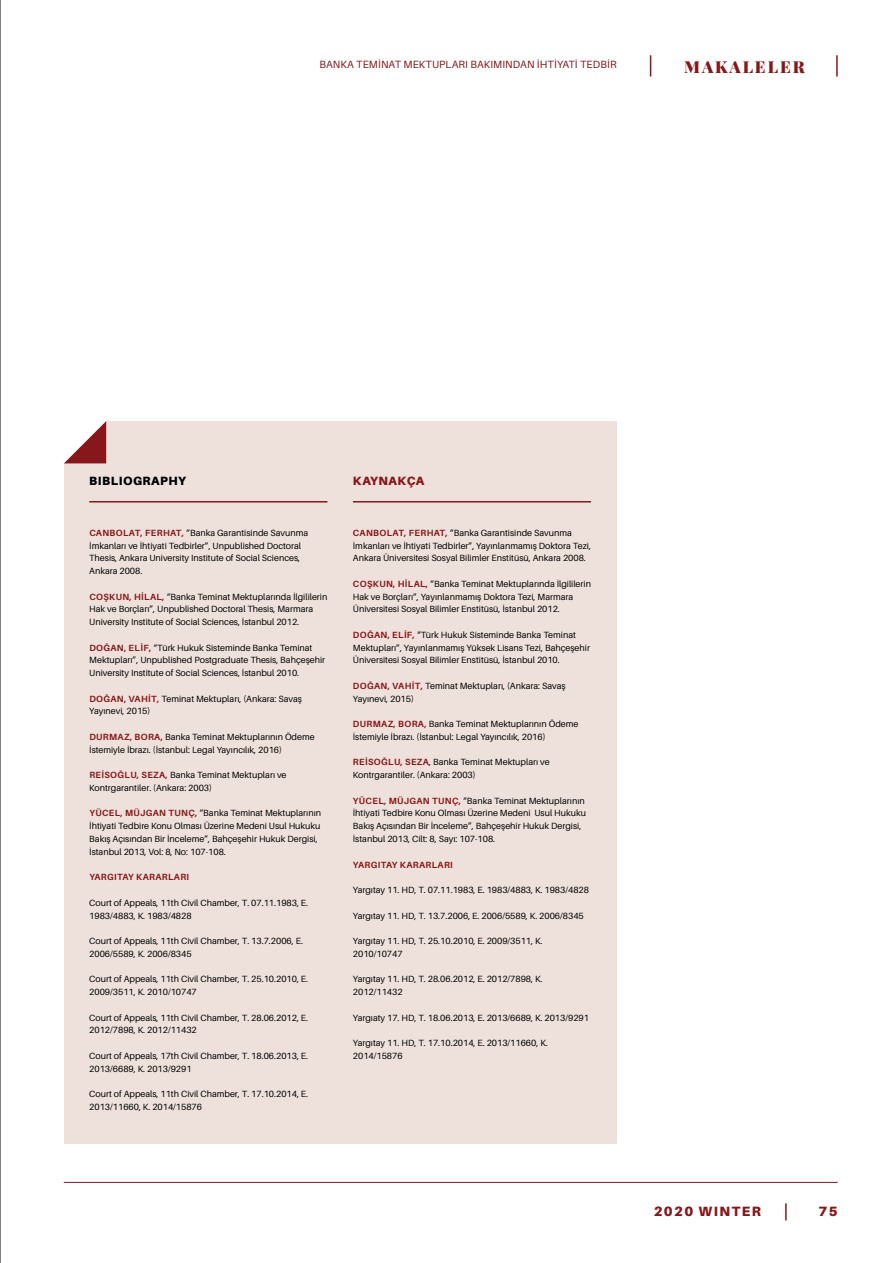
<style>
.page{position:relative;width:893px;height:1263px;background:#fff}
.page>*{position:absolute;margin:0;border:0;box-sizing:border-box;transform-origin:0 0}
.t1{font:900 16.5px "Playfair Display";letter-spacing:.12em;color:#87171a}
.t2{font:900 13.5px "Aileron";letter-spacing:.11em;color:#87171a}
.t3{font:900 12px "Aileron";letter-spacing:.04em;color:#000}
.t4{font:900 12px "Aileron";letter-spacing:.04em;color:#87171a}
.t5{font:10.5px "Aileron";letter-spacing:.01em;color:#87171a}
.t6{font:9px/12.8px "Aileron";color:#000}
.t7{font:700 9px "Aileron";letter-spacing:.04em;color:#87171a}
.s1{font-weight:700;color:#87171a}
</style>
<div class="page">
<hr style="left:64px;top:1182px;width:774px;height:1px;background:#87171a">
<svg style="left:785px;top:1203px;width:2px;height:17px"></svg>
<svg style="left:650px;top:55px;width:1px;height:22px"></svg>
<hr style="left:836px;top:55px;width:2px;height:22px;background:#87171a">
<hr style="left:0;top:0;width:1px;height:1263px;background:#000">
<div style="left:64px;top:421px;width:553px;height:723px;background:#eee1db"></div>
<svg style="left:64px;top:421px;width:42px;height:42px;background:#c38c8e"></svg>
<hr style="left:89px;top:501px;width:238px;height:1px;background:#87171a">
<hr style="left:353px;top:501px;width:238px;height:1px;background:#87171a">
<p class="t5" style="left:319px;top:59px;width:299px">BANKA TEMİNAT MEKTUPLARI BAKIMINDAN İHTİYATİ TEDBİR</p>
<h1 class="t1" style="left:684px;top:54px;width:122px">MAKALELER</h1>
<h3 class="t3" style="left:89px;top:474px;width:98px">BIBLIOGRAPHY</h3>
<p class="t6" style="left:89px;top:526px;width:220px"><span class="s1">CANBOLAT, FERHAT,</span> “Banka Garantisinde Savunma İmkanları ve İhtiyati Tedbirler”, Unpublished Doctoral Thesis, Ankara University Institute of Social Sciences, Ankara 2008.</p>
<p class="t6" style="left:89px;top:590px;width:240px"><span class="s1">COŞKUN, HI LAL,</span> “Banka Teminat Mektuplarında İlgililerin<br>Hak ve Borçları”, Unpublished Doctoral Thesis, Marmara<br>University Institute of Social Sciences, İstanbul 2012.</p>
<p class="t6" style="left:89px;top:641px;width:237px"><span class="s1">DOĞAN, ELI F,</span> “Türk Hukuk Sisteminde Banka Teminat<br>Mektupları”, Unpublished Postgraduate Thesis, Bahçeşehir<br>University Institute of Social Sciences, İstanbul 2010.</p>
<p class="t6" style="left:89px;top:692px;width:214px"><span class="s1">DOĞAN, VAHIT,</span> Teminat Mektupları, (Ankara: Savaş<br>Yayınevi, 2015)</p>
<p class="t6" style="left:89px;top:730px;width:227px"><span class="s1">DURMAZ, BORA,</span> Banka Teminat Mektuplarının Ödeme<br>İstemiyle İbrazı. (İstanbul: Legal Yayıncılık, 2016)</p>
<p class="t6" style="left:89px;top:769px;width:199px"><span class="s1">REİSOĞLU, SEZA,</span> Banka Teminat Mektupları ve<br>Kontrgarantiler. (Ankara: 2003)</p>
<p class="t6" style="left:89px;top:807px;width:233px"><span class="s1">YÜCEL, MÜJGAN TUNÇ,</span> “Banka Teminat Mektuplarının İhtiyati Tedbire Konu Olması Üzerine Medeni Usul Hukuku Bakış Açısından Bir İnceleme”, Bahçeşehir Hukuk Dergisi, İstanbul 2013, Vol: 8, No: 107-108.</p>
<p class="t7" style="left:89px;top:872px;width:101px">YARGITAY KARARLARI</p>
<p class="t6" style="left:89px;top:896px;width:220px">Court of Appeals, 11th Civil Chamber, T. 07.11.1983, E.<br>1983/4883, K. 1983/4828</p>
<p class="t6" style="left:89px;top:935px;width:215px">Court of Appeals, 11th Civil Chamber, T. 13.7.2006, E.<br>2006/5589, K. 2006/8345</p>
<p class="t6" style="left:89px;top:973px;width:220px">Court of Appeals, 11th Civil Chamber, T. 25.10.2010, E.<br>2009/3511, K. 2010/10747</p>
<p class="t6" style="left:89px;top:1011px;width:220px">Court of Appeals, 11th Civil Chamber, T. 28.06.2012, E.<br>2012/7898, K. 2012/11432</p>
<p class="t6" style="left:89px;top:1049px;width:220px">Court of Appeals, 17th Civil Chamber, T. 18.06.2013, E.<br>2013/6689, K. 2013/9291</p>
<p class="t6" style="left:89px;top:1088px;width:220px">Court of Appeals, 11th Civil Chamber, T. 17.10.2014, E.<br>2013/11660, K. 2014/15876</p>
<h3 class="t4" style="left:353px;top:474px;width:73px">KAYNAKÇA</h3>
<p class="t6" style="left:353px;top:526px;width:240px"><span class="s1">CANBOLAT, FERHAT,</span> “Banka Garantisinde Savunma<br>İmkanları ve İhtiyati Tedbirler”, Yayınlanmamış Doktora Tezi,<br>Ankara Üniversitesi Sosyal Bilimler Enstitüsü, Ankara 2008.</p>
<p class="t6" style="left:353px;top:577px;width:240px"><span class="s1">COŞKUN, HI LAL,</span> “Banka Teminat Mektuplarında İlgililerin<br>Hak ve Borçları”, Yayınlanmamış Doktora Tezi, Marmara<br>Üniversitesi Sosyal Bilimler Enstitüsü, İstanbul 2012.</p>
<p class="t6" style="left:353px;top:628px;width:239px"><span class="s1">DOĞAN, ELI F,</span> “Türk Hukuk Sisteminde Banka Teminat<br>Mektupları”, Yayınlanmamış Yüksek Lisans Tezi, Bahçeşehir<br>Üniversitesi Sosyal Bilimler Enstitüsü, İstanbul 2010.</p>
<p class="t6" style="left:353px;top:679px;width:214px"><span class="s1">DOĞAN, VAHIT,</span> Teminat Mektupları, (Ankara: Savaş<br>Yayınevi, 2015)</p>
<p class="t6" style="left:353px;top:718px;width:227px"><span class="s1">DURMAZ, BORA,</span> Banka Teminat Mektuplarının Ödeme<br>İstemiyle İbrazı. (İstanbul: Legal Yayıncılık, 2016)</p>
<p class="t6" style="left:353px;top:756px;width:198px"><span class="s1">REİSOĞLU, SEZA</span>, Banka Teminat Mektupları ve<br>Kontrgarantiler. (Ankara: 2003)</p>
<p class="t6" style="left:353px;top:794px;width:235px"><span class="s1">YÜCEL, MÜJGAN TUNÇ,</span> “Banka Teminat Mektuplarının İhtiyati Tedbire Konu Olması Üzerine Medeni Usul Hukuku Bakış Açısından Bir İnceleme”, Bahçeşehir Hukuk Dergisi, İstanbul 2013, Cilt: 8, Sayı: 107-108.</p>
<p class="t7" style="left:353px;top:859px;width:101px">YARGITAY KARARLARI</p>
<p class="t6" style="left:353px;top:884px;width:238px">Yargıtay 11. HD, T. 07.11.1983, E. 1983/4883, K. 1983/4828</p>
<p class="t6" style="left:353px;top:909px;width:232px">Yargıtay 11. HD, T. 13.7.2006, E. 2006/5589, K. 2006/8345</p>
<p class="t6" style="left:353px;top:935px;width:191px">Yargıtay 11. HD, T. 25.10.2010, E. 2009/3511, K.<br>2010/10747</p>
<p class="t6" style="left:353px;top:973px;width:191px">Yargıtay 11. HD, T. 28.06.2012, E. 2012/7898, K.<br>2012/11432</p>
<p class="t6" style="left:353px;top:1011px;width:238px">Yargıaty 17. HD, T. 18.06.2013, E. 2013/6689, K. 2013/9291</p>
<p class="t6" style="left:353px;top:1037px;width:196px">Yargıtay 11. HD, T. 17.10.2014, E. 2013/11660, K.<br>2014/15876</p>
<h2 class="t2" style="left:654px;top:1203px;width:109px">2020 WINTER</h2>
<h2 class="t2" style="left:818px;top:1203px;width:21px">75</h2>
</div>
